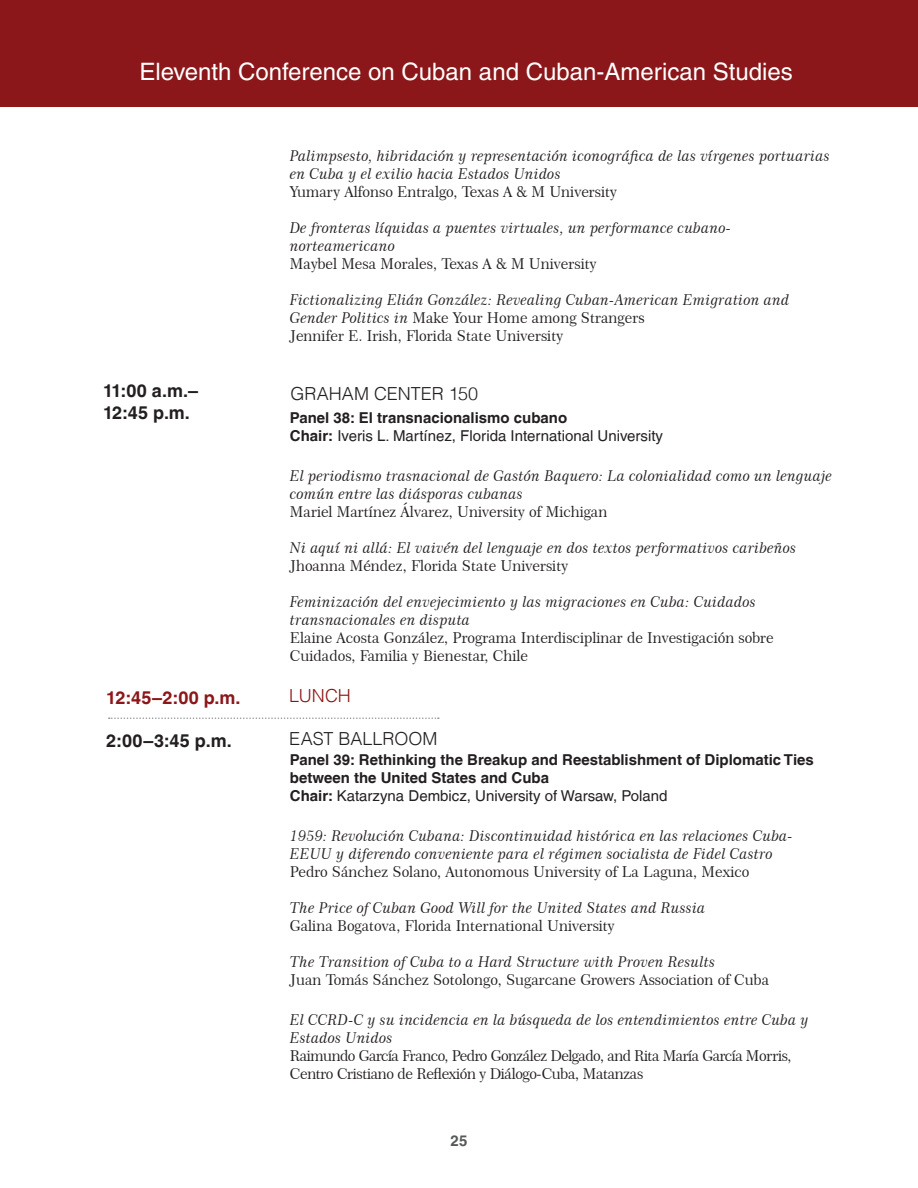
<style>
.page{position:relative;width:918px;height:1188px;background:#fff}
.page>*{position:absolute;margin:0;border:0;box-sizing:border-box;transform-origin:0 0}
.t1{font:24px "Helvetica";color:#fff}
.Nombre_LUGAR_y_HORA{font:700 18px "Helvetica LT";letter-spacing:.015em;color:#231f20}
.Nombre_LUGAR_y_HORA-2{font:300 18px "Helvetica LT";color:#231f20}
.Nombre_LUGAR_y_HORA-3{font:700 18px "Helvetica LT";color:#8b171a}
.Nombre_LUGAR_y_HORA-4{font:300 18px "Helvetica LT";color:#8b171a}
.CURSIVA_Nombre_ponen{font:15px/18px "Century 751 BT Italic B";color:#231f20}
.AUTOR{font:15px/18px "Century 751 BT Roman No 2 B";color:#231f20}
.PANEL_CHAIR{font:700 15px/18px "Helvetica LT";color:#231f20}
.AUTOR-2{font:15px/18px "Century 751 BT Roman No 2 B";letter-spacing:-.035em;color:#231f20}
.PANEL_CHAIR-2{font:15px "Helvetica LT";color:#231f20}
.t2{font:700 15px "Helvetica";color:#57585a}
.s1{font-family:"Century 751 BT Roman B"}
.s2{font-weight:700}
</style>
<div class="page">
<div style="left:0;top:0;width:918px;height:106px;background:#8b171a"></div>
<svg style="left:109px;top:717px;width:330px;height:2px"></svg>
<p class="t1" style="left:140px;top:58px;width:655px">Eleventh Conference on Cuban and Cuban-American Studies</p>
<p class="Nombre_LUGAR_y_HORA" style="left:103px;top:380px;width:97px">11:00 a.m.–</p>
<p class="Nombre_LUGAR_y_HORA" style="left:103px;top:402px;width:88px">12:45 p.m.</p>
<p class="Nombre_LUGAR_y_HORA-3" style="left:106px;top:687px;width:136px">12:45–2:00 p.m.</p>
<p class="Nombre_LUGAR_y_HORA" style="left:106px;top:730px;width:127px">2:00–3:45 p.m.</p>
<p class="CURSIVA_Nombre_ponen" style="left:290px;top:146px;width:542px">Palimpsesto, hibridación y representación iconográfica de las vírgenes portuarias en Cuba y el exilio hacia Estados Unidos</p>
<p class="AUTOR" style="left:290px;top:182px;width:329px">Yumary Alfonso Entralgo, Texas A &amp; M University</p>
<p class="CURSIVA_Nombre_ponen" style="left:290px;top:218px;width:442px">De fronteras líquidas a puentes virtuales, un performance cubano&shy;norteamericano</p>
<p class="AUTOR" style="left:290px;top:254px;width:308px">Maybel Mesa Morales, Texas A &amp; M University</p>
<p class="CURSIVA_Nombre_ponen" style="left:290px;top:290px;width:501px">Fictionalizing Elián González: Revealing Cuban-American Emigration and<br>Gender Politics in <span class="s1">Make Your Home among Strangers</span></p>
<p class="AUTOR" style="left:290px;top:326px;width:275px">Jennifer E. Irish, Florida State University</p>
<p class="Nombre_LUGAR_y_HORA-2" style="left:290px;top:383px;width:189px">GRAHAM CENTER 150</p>
<p class="PANEL_CHAIR" style="left:290px;top:409px;width:279px">Panel 38: El transnacionalismo cubano</p>
<p class="PANEL_CHAIR-2" style="left:290px;top:427px;width:375px"><span class="s2">Chair:</span> Iveris L. Martínez, Florida International University</p>
<p class="CURSIVA_Nombre_ponen" style="left:290px;top:467px;width:544px">El periodismo trasnacional de Gastón Baquero: La colonialidad como un lenguaje común entre las diásporas cubanas</p>
<p class="AUTOR" style="left:290px;top:503px;width:319px">Mariel Martínez Álvarez, University of Michigan</p>
<p class="CURSIVA_Nombre_ponen" style="left:290px;top:539px;width:508px">Ni aquí ni allá: El vaivén del lenguaje en dos textos performativos caribeños</p>
<p class="AUTOR" style="left:290px;top:557px;width:280px">Jhoanna Méndez, Florida State University</p>
<p class="CURSIVA_Nombre_ponen" style="left:290px;top:593px;width:467px">Feminización del envejecimiento y las migraciones en Cuba: Cuidados transnacionales en disputa</p>
<p class="AUTOR" style="left:290px;top:629px;width:485px">Elaine Acosta González, Programa Interdisciplinar de Investigación sobre<br>Cuidados, Familia y Bienestar, Chile</p>
<p class="Nombre_LUGAR_y_HORA-4" style="left:289px;top:685px;width:63px">LUNCH</p>
<p class="Nombre_LUGAR_y_HORA-2" style="left:289px;top:728px;width:150px">EAST BALLROOM</p>
<p class="PANEL_CHAIR" style="left:290px;top:751px;width:526px">Panel 39: Rethinking the Breakup and Reestablishment of Diplomatic Ties between the United States and Cuba</p>
<p class="PANEL_CHAIR-2" style="left:290px;top:787px;width:379px"><span class="s2">Chair:</span> Katarzyna Dembicz, University of Warsaw, Poland</p>
<p class="CURSIVA_Nombre_ponen" style="left:290px;top:827px;width:504px">1959: Revolución Cubana: Discontinuidad histórica en las relaciones Cuba-<br>EEUU y diferendo conveniente para el régimen socialista de Fidel Castro</p>
<p class="AUTOR" style="left:290px;top:863px;width:461px">Pedro Sánchez Solano, Autonomous University of La Laguna, Mexico</p>
<p class="CURSIVA_Nombre_ponen" style="left:290px;top:899px;width:417px">The Price of Cuban Good Will for the United States and Russia</p>
<p class="AUTOR" style="left:290px;top:917px;width:326px">Galina Bogatova, Florida International University</p>
<p class="CURSIVA_Nombre_ponen" style="left:290px;top:953px;width:427px">The Transition of Cuba to a Hard Structure with Proven Results</p>
<p class="AUTOR" style="left:290px;top:971px;width:481px">Juan Tomás Sánchez Sotolongo, Sugarcane Growers Association of Cuba</p>
<p class="CURSIVA_Nombre_ponen" style="left:290px;top:1010px;width:520px">El CCRD-C y su incidencia en la búsqueda de los entendimientos entre Cuba y<br>Estados Unidos</p>
<p class="AUTOR-2" style="left:290px;top:1046px;width:503px">Raimundo García Franco, Pedro González Delgado, and Rita María García Morris,<br>Centro Cristiano de Reflexión y Diálogo-Cuba, Matanzas</p>
<p class="t2" style="left:451px;top:1132px;width:18px">25</p>
</div>
